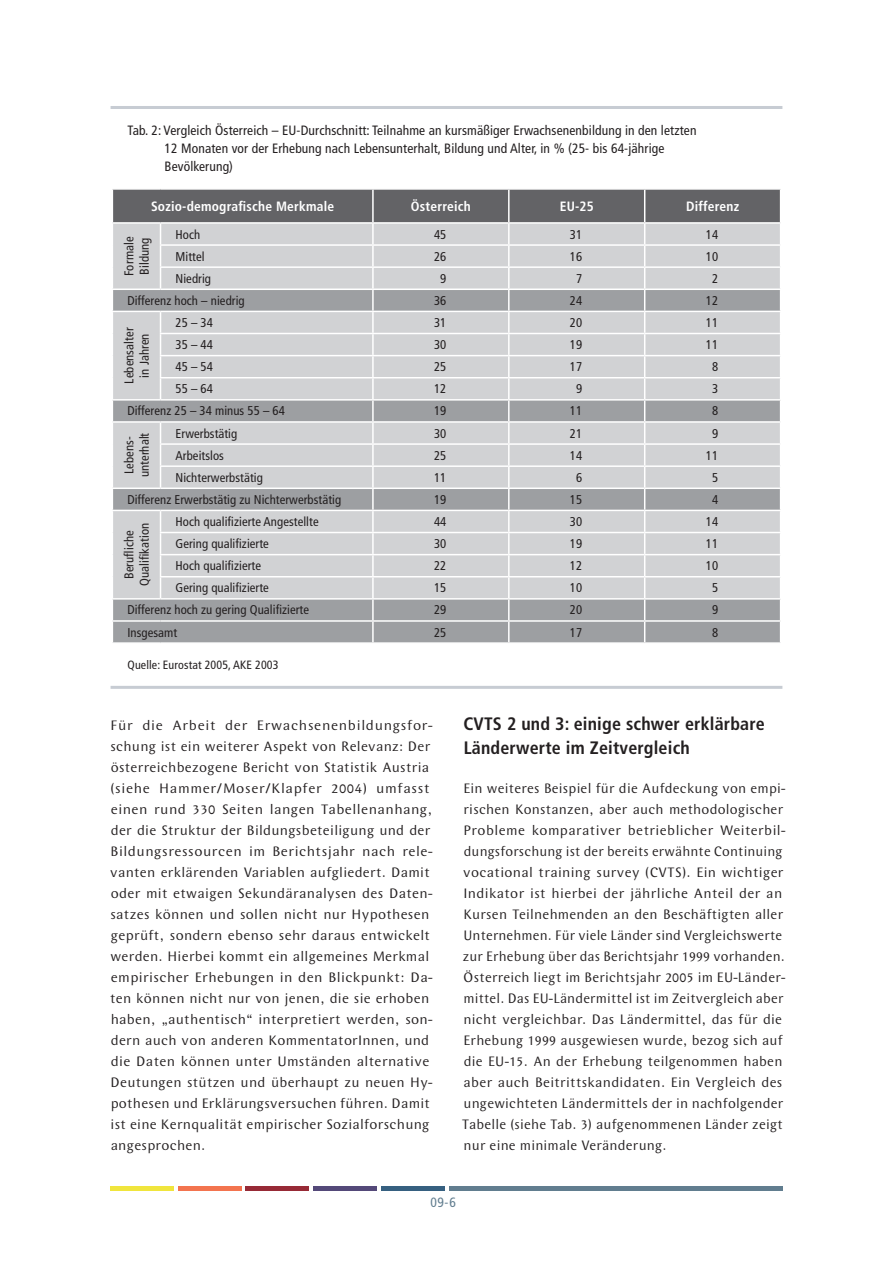
<style>
.page{position:relative;width:893px;height:1263px;background:#fff}
.page>*{position:absolute;margin:0;border:0;box-sizing:border-box;transform-origin:0 0}
.ZwiTi_1{font:700 condensed 18px/24px "Frutiger LT Std";letter-spacing:.01em;color:#231f20}
.txt{font:14.25px/21px "Wunderlich";letter-spacing:.02em;color:#231f20;scale:1.04 1}
.txt-2{font:14.25px/21px "Wunderlich";letter-spacing:.02em;color:#231f20}
.Bsp_Ü{font:condensed 13.5px/18px "Frutiger LT Std";letter-spacing:.01em;color:#231f20}
.txt-3{font:700 condensed 13.5px "Frutiger LT Std";letter-spacing:.015em;color:#fff}
.t1{font:condensed 13.5px "Frutiger LT Std";color:#617d8f}
.t2{font:condensed 12.75px/15.3px "Frutiger LT Std";letter-spacing:.005em;color:#231f20}
.Quelle{font:condensed 12px "Frutiger LT Std";letter-spacing:.01em;color:#231f20}
</style>
<div class="page">
<div style="left:111px;top:1186px;width:63px;height:5px;background:#f0e53d"></div>
<div style="left:178px;top:1186px;width:64px;height:5px;background:#f3744f"></div>
<div style="left:246px;top:1186px;width:63px;height:5px;background:#972a36"></div>
<div style="left:313px;top:1186px;width:64px;height:5px;background:#544979"></div>
<div style="left:381px;top:1186px;width:63px;height:5px;background:#366080"></div>
<div style="left:449px;top:1186px;width:333px;height:5px;background:#617d8f"></div>
<hr style="left:111px;top:106px;width:671px;height:3px;background:#c7ccd3">
<hr style="left:111px;top:686px;width:671px;height:3px;background:#c7ccd3">
<svg style="left:112px;top:189px;width:669px;height:453px;background:#c0c2c4"></svg>
<p class="Bsp_Ü" style="left:165px;top:121px;width:533px;text-indent:-37px">Tab. 2: Vergleich Österreich – EU-Durchschnitt: Teilnahme an kursmäßiger Erwachsenenbildung in den letzten<br>12 Monaten vor der Erhebung nach Lebensunterhalt, Bildung und Alter, in % (25- bis 64-jährige<br>Bevölkerung)</p>
<p class="txt-3" style="left:151px;top:198px;width:185px">Sozio-demografische Merkmale</p>
<p class="txt-3" style="left:411px;top:198px;width:61px">Österreich</p>
<p class="txt-3" style="left:560px;top:198px;width:36px">EU-25</p>
<p class="txt-3" style="left:686px;top:198px;width:55px">Differenz</p>
<p class="t2" style="left:122px;top:276px;width:40px;rotate:-90deg">Formale<br>Bildung</p>
<p class="t2" style="left:176px;top:226px;width:26px">Hoch</p>
<p class="t2" style="left:434px;top:226px;width:14px">45</p>
<p class="t2" style="left:570px;top:226px;width:14px">31</p>
<p class="t2" style="left:706px;top:226px;width:14px">14</p>
<p class="t2" style="left:176px;top:249px;width:31px">Mittel</p>
<p class="t2" style="left:434px;top:249px;width:14px">26</p>
<p class="t2" style="left:570px;top:249px;width:14px">16</p>
<p class="t2" style="left:706px;top:249px;width:14px">10</p>
<p class="t2" style="left:176px;top:271px;width:37px">Niedrig</p>
<p class="t2" style="left:440px;top:271px;width:8px">9</p>
<p class="t2" style="left:576px;top:271px;width:8px">7</p>
<p class="t2" style="left:712px;top:271px;width:8px">2</p>
<p class="t2" style="left:127px;top:293px;width:119px">Differenz hoch – niedrig</p>
<p class="t2" style="left:434px;top:293px;width:14px">36</p>
<p class="t2" style="left:570px;top:293px;width:14px">24</p>
<p class="t2" style="left:706px;top:293px;width:14px">12</p>
<p class="t2" style="left:122px;top:384px;width:58px;text-align:center;rotate:-90deg">Lebensalter in Jahren</p>
<p class="t2" style="left:176px;top:315px;width:39px">25 – 34</p>
<p class="t2" style="left:434px;top:315px;width:14px">31</p>
<p class="t2" style="left:570px;top:315px;width:14px">20</p>
<p class="t2" style="left:706px;top:315px;width:14px">11</p>
<p class="t2" style="left:176px;top:337px;width:39px">35 – 44</p>
<p class="t2" style="left:434px;top:337px;width:14px">30</p>
<p class="t2" style="left:570px;top:337px;width:14px">19</p>
<p class="t2" style="left:706px;top:337px;width:14px">11</p>
<p class="t2" style="left:176px;top:359px;width:39px">45 – 54</p>
<p class="t2" style="left:434px;top:359px;width:14px">25</p>
<p class="t2" style="left:570px;top:359px;width:14px">17</p>
<p class="t2" style="left:712px;top:359px;width:8px">8</p>
<p class="t2" style="left:176px;top:381px;width:39px">55 – 64</p>
<p class="t2" style="left:434px;top:381px;width:14px">12</p>
<p class="t2" style="left:576px;top:381px;width:8px">9</p>
<p class="t2" style="left:712px;top:381px;width:8px">3</p>
<p class="t2" style="left:127px;top:403px;width:159px">Differenz 25 – 34 minus 55 – 64</p>
<p class="t2" style="left:434px;top:403px;width:14px">19</p>
<p class="t2" style="left:570px;top:403px;width:14px">11</p>
<p class="t2" style="left:712px;top:403px;width:8px">8</p>
<p class="t2" style="left:122px;top:477px;width:46px;rotate:-90deg">Lebens&shy;unterhalt</p>
<p class="t2" style="left:176px;top:425px;width:63px">Erwerbstätig</p>
<p class="t2" style="left:434px;top:425px;width:14px">30</p>
<p class="t2" style="left:570px;top:425px;width:14px">21</p>
<p class="t2" style="left:712px;top:425px;width:8px">9</p>
<p class="t2" style="left:176px;top:448px;width:50px">Arbeitslos</p>
<p class="t2" style="left:434px;top:448px;width:14px">25</p>
<p class="t2" style="left:570px;top:448px;width:14px">14</p>
<p class="t2" style="left:706px;top:448px;width:14px">11</p>
<p class="t2" style="left:176px;top:470px;width:89px">Nichterwerbstätig</p>
<p class="t2" style="left:434px;top:470px;width:14px">11</p>
<p class="t2" style="left:576px;top:470px;width:8px">6</p>
<p class="t2" style="left:712px;top:470px;width:8px">5</p>
<p class="t2" style="left:127px;top:492px;width:215px">Differenz Erwerbstätig zu Nichterwerbstätig</p>
<p class="t2" style="left:434px;top:492px;width:14px">19</p>
<p class="t2" style="left:570px;top:492px;width:14px">15</p>
<p class="t2" style="left:712px;top:492px;width:8px">4</p>
<p class="t2" style="left:122px;top:586px;width:65px;text-align:center;rotate:-90deg">Berufliche<br>Qualifikation</p>
<p class="t2" style="left:176px;top:514px;width:145px">Hoch qualifizierte Angestellte</p>
<p class="t2" style="left:434px;top:514px;width:14px">44</p>
<p class="t2" style="left:570px;top:514px;width:14px">30</p>
<p class="t2" style="left:706px;top:514px;width:14px">14</p>
<p class="t2" style="left:176px;top:536px;width:95px">Gering qualifizierte</p>
<p class="t2" style="left:434px;top:536px;width:14px">30</p>
<p class="t2" style="left:570px;top:536px;width:14px">19</p>
<p class="t2" style="left:706px;top:536px;width:14px">11</p>
<p class="t2" style="left:176px;top:558px;width:87px">Hoch qualifizierte</p>
<p class="t2" style="left:434px;top:558px;width:14px">22</p>
<p class="t2" style="left:570px;top:558px;width:14px">12</p>
<p class="t2" style="left:706px;top:558px;width:14px">10</p>
<p class="t2" style="left:176px;top:580px;width:95px">Gering qualifizierte</p>
<p class="t2" style="left:434px;top:580px;width:14px">15</p>
<p class="t2" style="left:570px;top:580px;width:14px">10</p>
<p class="t2" style="left:712px;top:580px;width:8px">5</p>
<p class="t2" style="left:127px;top:602px;width:183px">Differenz hoch zu gering Qualifizierte</p>
<p class="t2" style="left:434px;top:602px;width:14px">29</p>
<p class="t2" style="left:570px;top:602px;width:14px">20</p>
<p class="t2" style="left:712px;top:602px;width:8px">9</p>
<p class="t2" style="left:127px;top:624px;width:51px">Insgesamt</p>
<p class="t2" style="left:434px;top:624px;width:14px">25</p>
<p class="t2" style="left:570px;top:624px;width:14px">17</p>
<p class="t2" style="left:712px;top:624px;width:8px">8</p>
<p class="Quelle" style="left:128px;top:658px;width:152px">Quelle: Eurostat 2005, AKE 2003</p>
<p class="txt" style="left:110px;top:715px;width:312px">Für die Arbeit der Erwachsenenbildungsfor&shy;schung ist ein weiterer Aspekt von Relevanz: Der österreichbezogene Bericht von Statistik Austria (siehe Hammer/Moser/Klapfer 2004) umfasst einen rund 330 Seiten langen Tabellenanhang, der die Struktur der Bildungsbeteiligung und der Bildungsressourcen im Berichtsjahr nach rele&shy;vanten erklärenden Variablen aufgliedert. Damit oder mit etwaigen Sekundäranalysen des Daten&shy;satzes können und sollen nicht nur Hypothesen geprüft, sondern ebenso sehr daraus entwickelt werden. Hierbei kommt ein allgemeines Merkmal empirischer Erhebungen in den Blickpunkt: Da&shy;ten können nicht nur von jenen, die sie erhoben haben, „authentisch“ interpretiert werden, son&shy;dern auch von anderen KommentatorInnen, und die Daten können unter Umständen alternative Deutungen stützen und überhaupt zu neuen Hy&shy;pothesen und Erklärungsversuchen führen. Damit ist eine Kernqualität empirischer Sozialforschung angesprochen.</p>
<p class="ZwiTi_1" style="left:463px;top:712px;width:303px">CVTS 2 und 3: einige schwer erklärbare<br>Länderwerte im Zeitvergleich</p>
<p class="txt-2" style="left:462px;top:778px;width:325px">Ein weiteres Beispiel für die Aufdeckung von empi&shy;rischen Konstanzen, aber auch methodologischer Probleme komparativer betrieblicher Weiterbil&shy;dungsforschung ist der bereits erwähnte Continuing vocational training survey (CVTS). Ein wichtiger Indikator ist hierbei der jährliche Anteil der an Kursen Teilnehmenden an den Beschäftigten aller Unternehmen. Für viele Länder sind Vergleichswerte zur Erhebung über das Berichtsjahr 1999 vorhanden.<br>Österreich liegt im Berichtsjahr 2005 im EU-Länder&shy;mittel. Das EU-Ländermittel ist im Zeitvergleich aber nicht vergleichbar. Das Ländermittel, das für die Erhebung 1999 ausgewiesen wurde, bezog sich auf die EU-15. An der Erhebung teilgenommen haben aber auch Beitrittskandidaten. Ein Vergleich des ungewichteten Ländermittels der in nachfolgender Tabelle (siehe Tab. 3) aufgenommenen Länder zeigt nur eine minimale Veränderung.</p>
<p class="t1" style="left:430px;top:1195px;width:27px">09-6</p>
</div>
